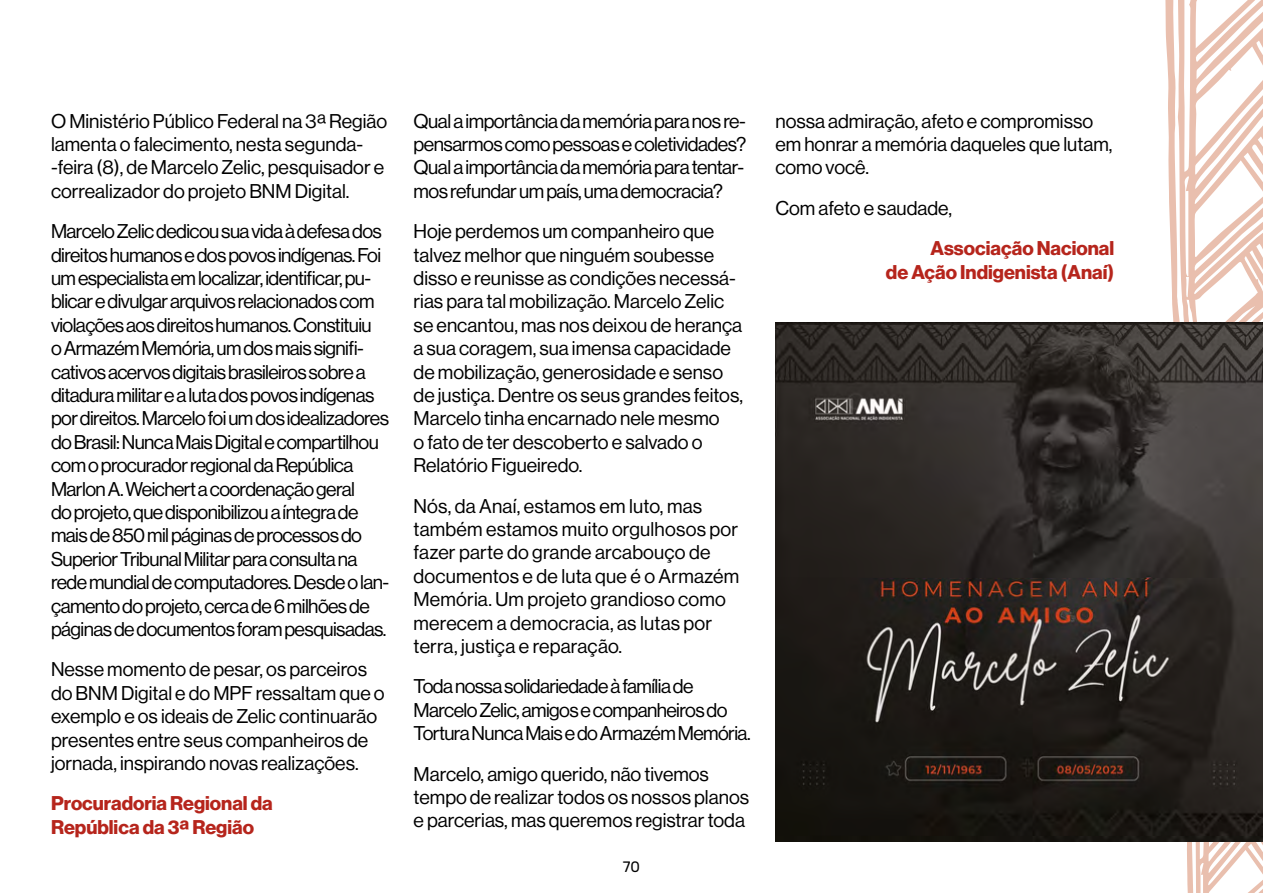
<style>
.page{position:relative;width:1263px;height:893px;background:#fff}
.page>*{position:absolute;margin:0;border:0;box-sizing:border-box;transform-origin:0 0}
.t1{font:19.5px/23.4px "Neue Haas Display";letter-spacing:-.01em;color:#000}
.t2{font:19.5px/23.4px "Neue Haas Display";letter-spacing:-.03em;color:#000}
.t3{font:19.5px/23.4px "Neue Haas Display";letter-spacing:.01em;color:#000}
.t4{font:700 19.5px/23.4px "Neue Haas Display";color:#b6251c}
.t5{font:15px "Rubik";color:#000}
</style>
<div class="page">
<svg style="left:1161px;top:0;width:102px;height:893px"></svg>
<img style="left:775px;top:323px;width:488px;height:519px">
<p class="t1" style="left:51px;top:109px;width:338px">O Ministério Público Federal na 3ª Região lamenta o falecimento, nesta segunda--feira (8), de Marcelo Zelic, pesquisador e correalizador do projeto BNM Digital.</p>
<p class="t2" style="left:51px;top:220px;width:340px">Marcelo Zelic dedicou sua vida à defesa dos direitos humanos e dos povos indígenas. Foi um especialista em localizar, identificar, pu&shy;blicar e divulgar arquivos relacionados com violações aos direitos humanos. Constituiu<br>o Armazém Memória, um dos mais signifi&shy;cativos acervos digitais brasileiros sobre a ditadura militar e a luta dos povos indígenas por direitos. Marcelo foi um dos idealizadores do Brasil: Nunca Mais Digital e compartilhou com o procurador regional da República Marlon A. Weichert a coordenação geral<br>do projeto, que disponibilizou a íntegra de mais de 850 mil páginas de processos do Superior Tribunal Militar para consulta na rede mundial de computadores. Desde o lan&shy;çamento do projeto, cerca de 6 milhões de páginas de documentos foram pesquisadas.</p>
<p class="t1" style="left:51px;top:658px;width:335px">Nesse momento de pesar, os parceiros do BNM Digital e do MPF ressaltam que o exemplo e os ideais de Zelic continuarão presentes entre seus companheiros de jornada, inspirando novas realizações.</p>
<p class="t4" style="left:51px;top:792px;width:223px">Procuradoria Regional da<br>República da 3ª Região</p>
<p class="t1" style="left:414px;top:109px;width:334px;text-align:justify">Qual a importância da memória para nos re&shy;pensarmos como pessoas e coletividades?<br>Qual a importância da memória para tentar&shy;mos refundar um país, uma democracia?</p>
<p class="t1" style="left:414px;top:220px;width:331px">Hoje perdemos um companheiro que talvez melhor que ninguém soubesse disso e reunisse as condições necessá&shy;rias para tal mobilização. Marcelo Zelic se encantou, mas nos deixou de herança a sua coragem, sua imensa capacidade de mobilização, generosidade e senso de justiça. Dentre os seus grandes feitos, Marcelo tinha encarnado nele mesmo<br>o fato de ter descoberto e salvado o Relatório Figueiredo.</p>
<p class="t3" style="left:414px;top:494px;width:327px">Nós, da Anaí, estamos em luto, mas também estamos muito orgulhosos por fazer parte do grande arcabouço de documentos e de luta que é o Armazém Memória. Um projeto grandioso como merecem a democracia, as lutas por terra, justiça e reparação.</p>
<p class="t2" style="left:414px;top:675px;width:339px">Toda nossa solidariedade à família de<br>Marcelo Zelic, amigos e companheiros do<br>Tortura Nunca Mais e do Armazém Memória.</p>
<p class="t1" style="left:414px;top:762px;width:337px">Marcelo, amigo querido, não tivemos tempo de realizar todos os nossos planos e parcerias, mas queremos registrar toda</p>
<p class="t5" style="left:623px;top:859px;width:19px">70</p>
<p class="t1" style="left:775px;top:109px;width:339px">nossa admiração, afeto e compromisso em honrar a memória daqueles que lutam, como você.</p>
<p class="t1" style="left:775px;top:196px;width:178px">Com afeto e saudade,</p>
<p class="t4" style="left:886px;top:237px;width:230px;text-align:right">Associação Nacional<br>de Ação Indigenista (Anaí)</p>
</div>
